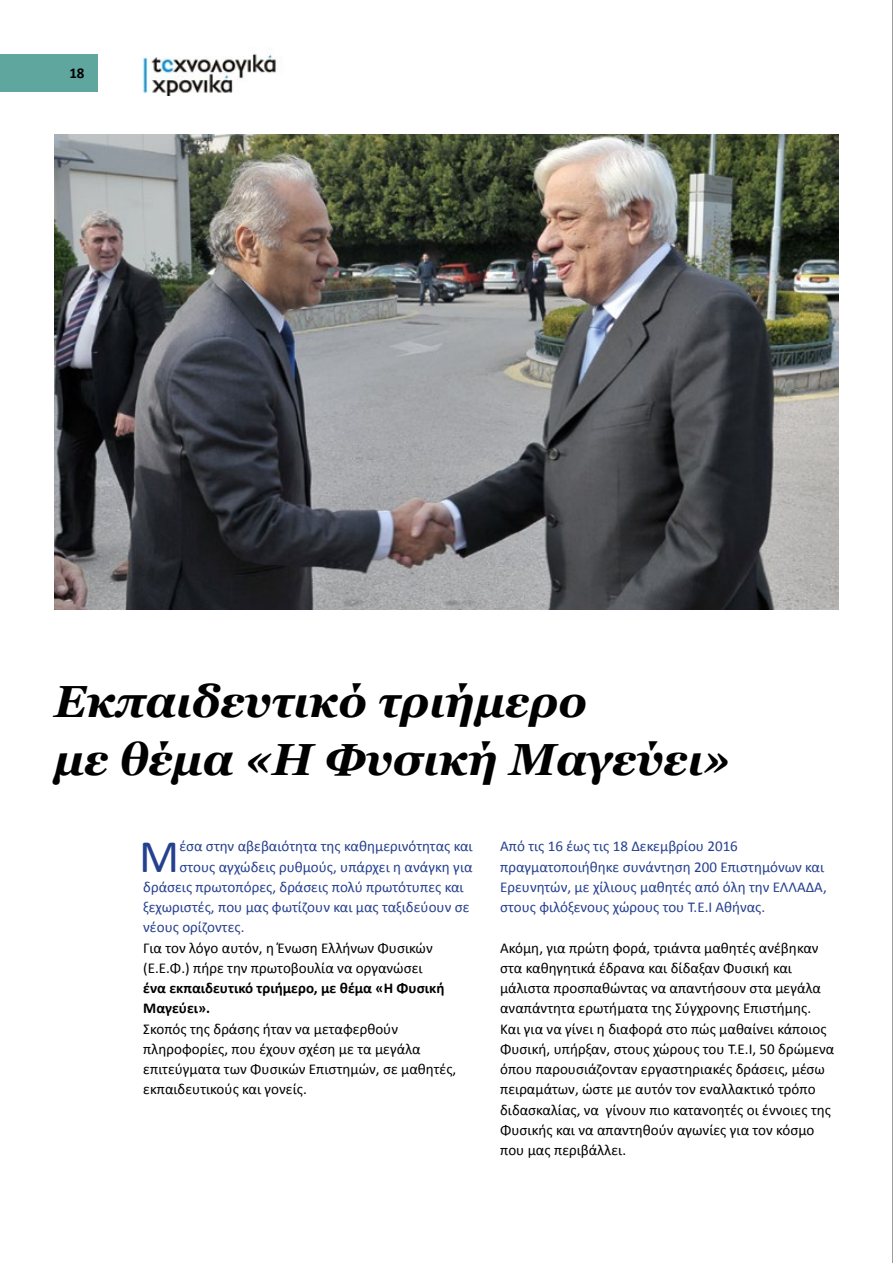
<style>
.page{position:relative;width:893px;height:1263px;background:#fff}
.page>*{position:absolute;margin:0;border:0;box-sizing:border-box;transform-origin:0 0}
.t1{font:46.95px "Calibri";color:#25408f}
.t2{font:italic 700 45px/58.5px "Georgia";color:#000}
.t3{font:15px/20.2px "Calibri";color:#000}
.t4{font:15px/20.2px "Calibri";color:#25408f}
.t5{font:700 15px/20.2px "Calibri";color:#000}
</style>
<div class="page">
<hr style="left:892px;top:0;width:1px;height:1263px;background:#000">
<div style="left:0;top:54px;width:98px;height:38px;background:#5ea69e"></div>
<img style="left:142px;top:53px;width:134px;height:43px">
<img style="left:54px;top:134px;width:785px;height:475px">
<p class="t5" style="left:69px;top:63px;width:17px">18</p>
<h2 class="t2" style="left:54px;top:672px;width:678px">Εκπαιδευτικό τριήμερο<br>με θέμα «Η Φυσική Μαγεύει»</h2>
<h1 class="t1" style="left:139px;top:826px;width:42px">Μ</h1>
<p class="t4" style="left:179px;top:836px;width:295px">έσα στην αβεβαιότητα της καθημερινότητας και</p>
<p class="t4" style="left:179px;top:856px;width:295px">στους αγχώδεις ρυθμούς, υπάρχει η ανάγκη για</p>
<p class="t4" style="left:143px;top:877px;width:322px">δράσεις πρωτοπόρες, δράσεις πολύ πρωτότυπες και</p>
<p class="t4" style="left:143px;top:897px;width:328px">ξεχωριστές, που μας φωτίζουν και μας ταξιδεύουν σε</p>
<p class="t4" style="left:143px;top:917px;width:103px">νέους ορίζοντες.</p>
<p class="t3" style="left:143px;top:937px;width:291px">Για τον λόγο αυτόν, η Ένωση Ελλήνων Φυσικών (Ε.Ε.Φ.) πήρε την πρωτοβουλία να οργανώσει</p>
<p class="t5" style="left:143px;top:978px;width:303px">ένα εκπαιδευτικό τριήμερο, με θέμα «Η Φυσική<br>Μαγεύει».</p>
<p class="t3" style="left:143px;top:1018px;width:315px">Σκοπός της δράσης ήταν να μεταφερθούν πληροφορίες, που έχουν σχέση με τα μεγάλα επιτεύγματα των Φυσικών Επιστημών, σε μαθητές, εκπαιδευτικούς και γονείς.</p>
<p class="t4" style="left:500px;top:836px;width:328px">Από τις 16 έως τις 18 Δεκεμβρίου 2016 πραγματοποιήθηκε συνάντηση 200 Επιστημόνων και Ερευνητών, με χίλιους μαθητές από όλη την ΕΛΛΑΔΑ, στους φιλόξενους χώρους του Τ.Ε.Ι Αθήνας.</p>
<p class="t3" style="left:500px;top:937px;width:336px">Ακόμη, για πρώτη φορά, τριάντα μαθητές ανέβηκαν στα καθηγητικά έδρανα και δίδαξαν Φυσική και μάλιστα προσπαθώντας να απαντήσουν στα μεγάλα αναπάντητα ερωτήματα της Σύγχρονης Επιστήμης.<br>Και για να γίνει η διαφορά στο πώς μαθαίνει κάποιος Φυσική, υπήρξαν, στους χώρους του Τ.Ε.Ι, 50 δρώμενα όπου παρουσιάζονταν εργαστηριακές δράσεις, μέσω πειραμάτων, ώστε με αυτόν τον εναλλακτικό τρόπο διδασκαλίας, να γίνουν πιο κατανοητές οι έννοιες της Φυσικής και να απαντηθούν αγωνίες για τον κόσμο που μας περιβάλλει.</p>
</div>
